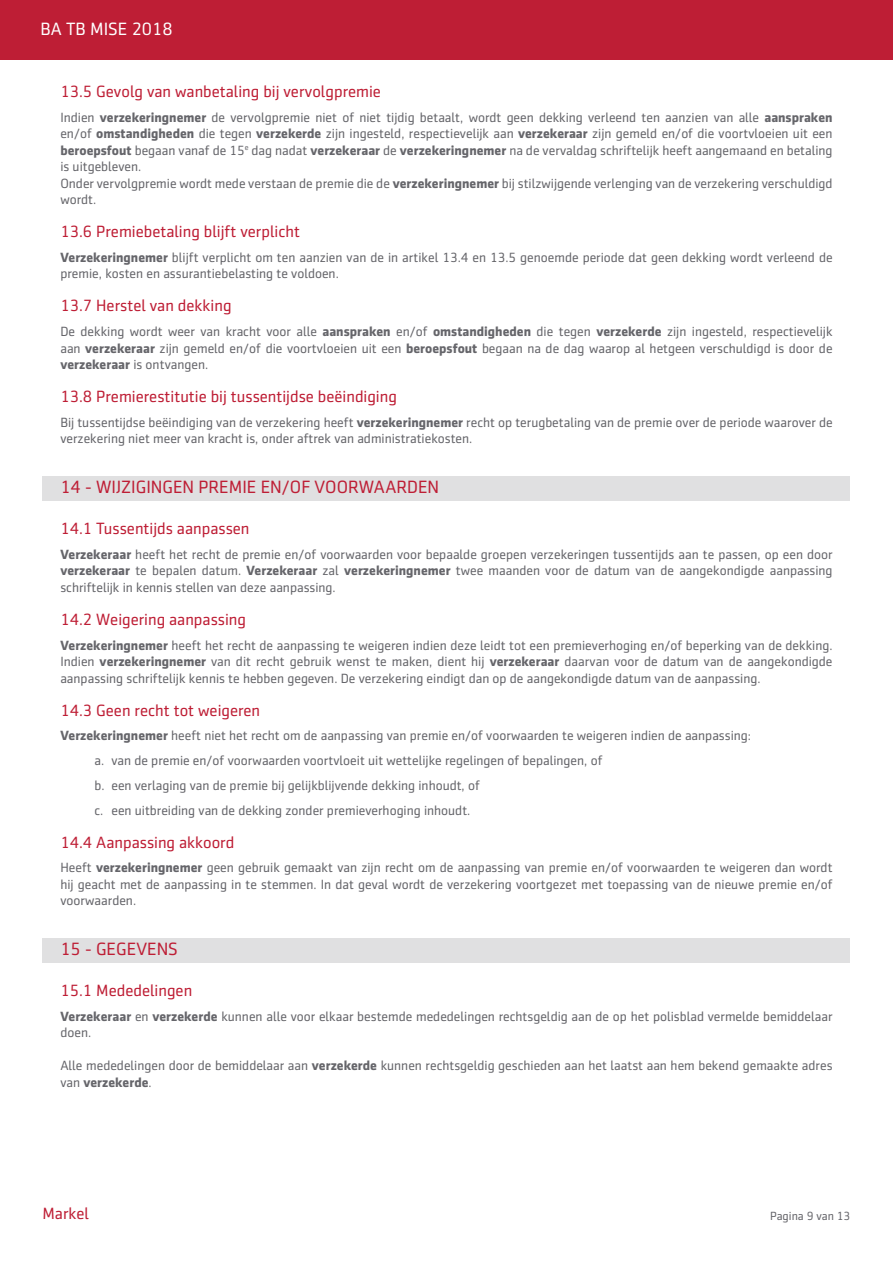
<style>
.page{position:relative;width:893px;height:1263px;background:#fff}
.page>*{position:absolute;margin:0;border:0;box-sizing:border-box;transform-origin:0 0}
._1_-_Überschrift{font:18px "Sentico Sans DT";color:#be1e35}
.Überschrift_13_20_bo{font:18px "Sentico Sans DT";color:#fff}
._1_1_Unter{font:16.5px "Sentico Sans DT";color:#be1e35}
.Standard_Text{font:13.5px/16.5px "Sentico Sans DT";color:#65656a;text-align:justify}
.t1{font:12px "Sentico Sans DT";color:#65656a}
.s1{font-weight:700}
</style>
<div class="page">
<div style="left:43px;top:476px;width:807px;height:25px;background:#e0e0e1"></div>
<div style="left:43px;top:938px;width:807px;height:25px;background:#e0e0e1"></div>
<div style="left:0;top:0;width:893px;height:59px;background:#be1e35"></div>
<p class="Überschrift_13_20_bo" style="left:41px;top:19px;width:133px">BA TB MISE 2018</p>
<p class="_1_1_Unter" style="left:60px;top:82px;width:322px">13.5 Gevolg van wanbetaling bij vervolgpremie</p>
<p class="Standard_Text" style="left:60px;top:109px;width:774px">Indien <span class="s1">verzekeringnemer</span> de vervolgpremie niet of niet tijdig betaalt, wordt geen dekking verleend ten aanzien van alle <span class="s1">aanspraken </span>en/of <span class="s1">omstandigheden</span> die tegen <span class="s1">verzekerde</span> zijn ingesteld, respectievelijk aan <span class="s1">verzekeraar</span> zijn gemeld en/of die voortvloeien uit een <span class="s1">beroepsfout</span> begaan vanaf de 15<sup>e</sup> dag nadat <span class="s1">verzekeraar</span> de <span class="s1">verzekeringnemer</span> na de vervaldag schriftelijk heeft aangemaand en betaling is uitgebleven.</p>
<p class="Standard_Text" style="left:60px;top:175px;width:774px">Onder vervolgpremie wordt mede verstaan de premie die de <span class="s1">verzekeringnemer</span> bij stilzwijgende verlenging van de verzekering verschuldigd wordt.</p>
<p class="_1_1_Unter" style="left:60px;top:222px;width:241px">13.6 Premiebetaling blijft verplicht</p>
<p class="Standard_Text" style="left:60px;top:249px;width:774px"><span class="s1">Verzekeringnemer</span> blijft verplicht om ten aanzien van de in artikel 13.4 en 13.5 genoemde periode dat geen dekking wordt verleend de premie, kosten en assurantiebelasting te voldoen.</p>
<p class="_1_1_Unter" style="left:60px;top:297px;width:173px">13.7 Herstel van dekking</p>
<p class="Standard_Text" style="left:60px;top:323px;width:774px">De dekking wordt weer van kracht voor alle <span class="s1">aanspraken</span> en/of <span class="s1">omstandigheden</span> die tegen <span class="s1">verzekerde</span> zijn ingesteld, respectievelijk aan <span class="s1">verzekeraar</span> zijn gemeld en/of die voortvloeien uit een <span class="s1">beroepsfout</span> begaan na de dag waarop al hetgeen verschuldigd is door de <span class="s1">verzekeraar</span> is ontvangen.</p>
<p class="_1_1_Unter" style="left:60px;top:387px;width:338px">13.8 Premierestitutie bij tussentijdse beëindiging</p>
<p class="Standard_Text" style="left:60px;top:414px;width:774px">Bij tussentijdse beëindiging van de verzekering heeft <span class="s1">verzekeringnemer</span> recht op terugbetaling van de premie over de periode waarover de verzekering niet meer van kracht is, onder aftrek van administratiekosten.</p>
<p class="_1_-_Überschrift" style="left:60px;top:477px;width:380px">14 - WIJZIGINGEN PREMIE EN/OF VOORWAARDEN</p>
<p class="_1_1_Unter" style="left:60px;top:519px;width:191px">14.1 Tussentijds aanpassen</p>
<p class="Standard_Text" style="left:60px;top:546px;width:774px"><span class="s1">Verzekeraar</span> heeft het recht de premie en/of voorwaarden voor bepaalde groepen verzekeringen tussentijds aan te passen, op een door <span class="s1">verzekeraar</span> te bepalen datum. <span class="s1">Verzekeraar</span> zal <span class="s1">verzekeringnemer</span> twee maanden voor de datum van de aangekondigde aanpassing schriftelijk in kennis stellen van deze aanpassing.</p>
<p class="_1_1_Unter" style="left:60px;top:610px;width:187px">14.2 Weigering aanpassing</p>
<p class="Standard_Text" style="left:60px;top:637px;width:774px"><span class="s1">Verzekeringnemer</span> heeft het recht de aanpassing te weigeren indien deze leidt tot een premieverhoging en/of beperking van de dekking.<br>Indien <span class="s1">verzekeringnemer</span> van dit recht gebruik wenst te maken, dient hij <span class="s1">verzekeraar</span> daarvan voor de datum van de aangekondigde aanpassing schriftelijk kennis te hebben gegeven. De verzekering eindigt dan op de aangekondigde datum van de aanpassing.</p>
<p class="_1_1_Unter" style="left:60px;top:701px;width:201px">14.3 Geen recht tot weigeren</p>
<p class="Standard_Text" style="left:60px;top:727px;width:692px"><span class="s1">Verzekeringnemer</span> heeft niet het recht om de aanpassing van premie en/of voorwaarden te weigeren indien de aanpassing:</p>
<p class="Standard_Text" style="left:94px;top:752px;width:510px">a. van de premie en/of voorwaarden voortvloeit uit wettelijke regelingen of bepalingen, of</p>
<p class="Standard_Text" style="left:94px;top:777px;width:387px">b. een verlaging van de premie bij gelijkblijvende dekking inhoudt, of</p>
<p class="Standard_Text" style="left:94px;top:802px;width:377px">c. een uitbreiding van de dekking zonder premieverhoging inhoudt.</p>
<p class="_1_1_Unter" style="left:60px;top:833px;width:175px">14.4 Aanpassing akkoord</p>
<p class="Standard_Text" style="left:60px;top:859px;width:774px">Heeft <span class="s1">verzekeringnemer</span> geen gebruik gemaakt van zijn recht om de aanpassing van premie en/of voorwaarden te weigeren dan wordt hij geacht met de aanpassing in te stemmen. In dat geval wordt de verzekering voortgezet met toepassing van de nieuwe premie en/of voorwaarden.</p>
<p class="_1_-_Überschrift" style="left:60px;top:939px;width:119px">15 - GEGEVENS</p>
<p class="_1_1_Unter" style="left:60px;top:981px;width:133px">15.1 Mededelingen</p>
<p class="Standard_Text" style="left:60px;top:1008px;width:774px"><span class="s1">Verzekeraar</span> en <span class="s1">verzekerde</span> kunnen alle voor elkaar bestemde mededelingen rechtsgeldig aan de op het polisblad vermelde bemiddelaar doen.</p>
<p class="Standard_Text" style="left:60px;top:1057px;width:774px">Alle mededelingen door de bemiddelaar aan <span class="s1">verzekerde</span> kunnen rechtsgeldig geschieden aan het laatst aan hem bekend gemaakte adres van <span class="s1">verzekerde</span>.</p>
<p class="_1_1_Unter" style="left:43px;top:1204px;width:48px">Markel</p>
<p class="t1" style="left:770px;top:1210px;width:82px">Pagina 9 van 13</p>
</div>
